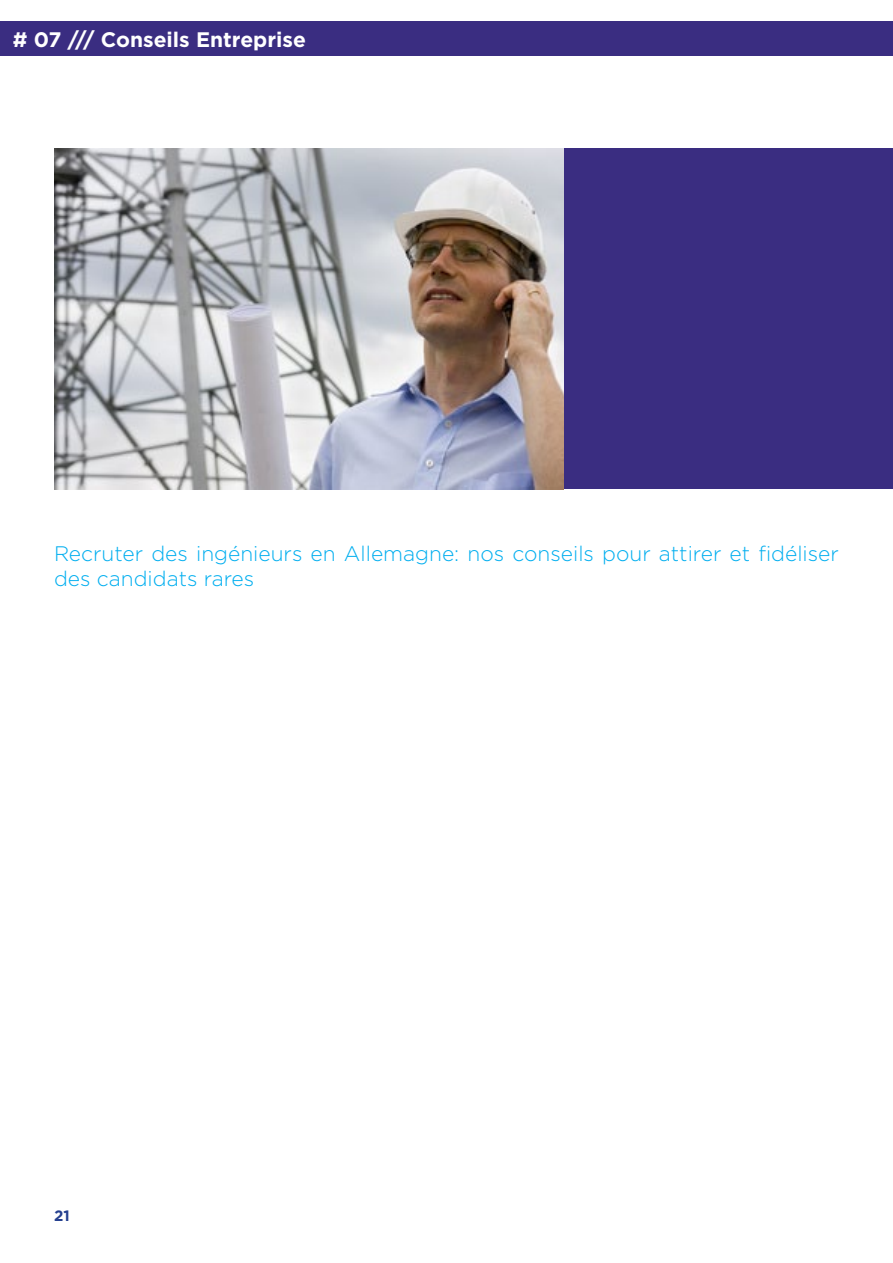
<style>
.page{position:relative;width:893px;height:1263px;background:#fff}
.page>*{position:absolute;margin:0;border:0;box-sizing:border-box;transform-origin:0 0}
.t1{font:300 21px/25.2px "Gotham";color:#00aeef}
.t2{font:700 21px "Gotham";color:#fff}
.t3{font:700 15px "Gotham";color:#25408f}
</style>
<div class="page">
<div style="left:0;top:21px;width:893px;height:34px;background:#3a2d81"></div>
<div style="left:383px;top:149px;width:510px;height:340px;background:#3a2d81"></div>
<img style="left:54px;top:149px;width:510px;height:340px">
<p class="t2" style="left:13px;top:25px;width:295px"># 07 /// Conseils Entreprise</p>
<p class="t1" style="left:54px;top:540px;width:786px">Recruter des ingénieurs en Allemagne: nos conseils pour attirer et fidéliser des candidats rares</p>
<p class="t3" style="left:54px;top:1206px;width:17px">21</p>
</div>
